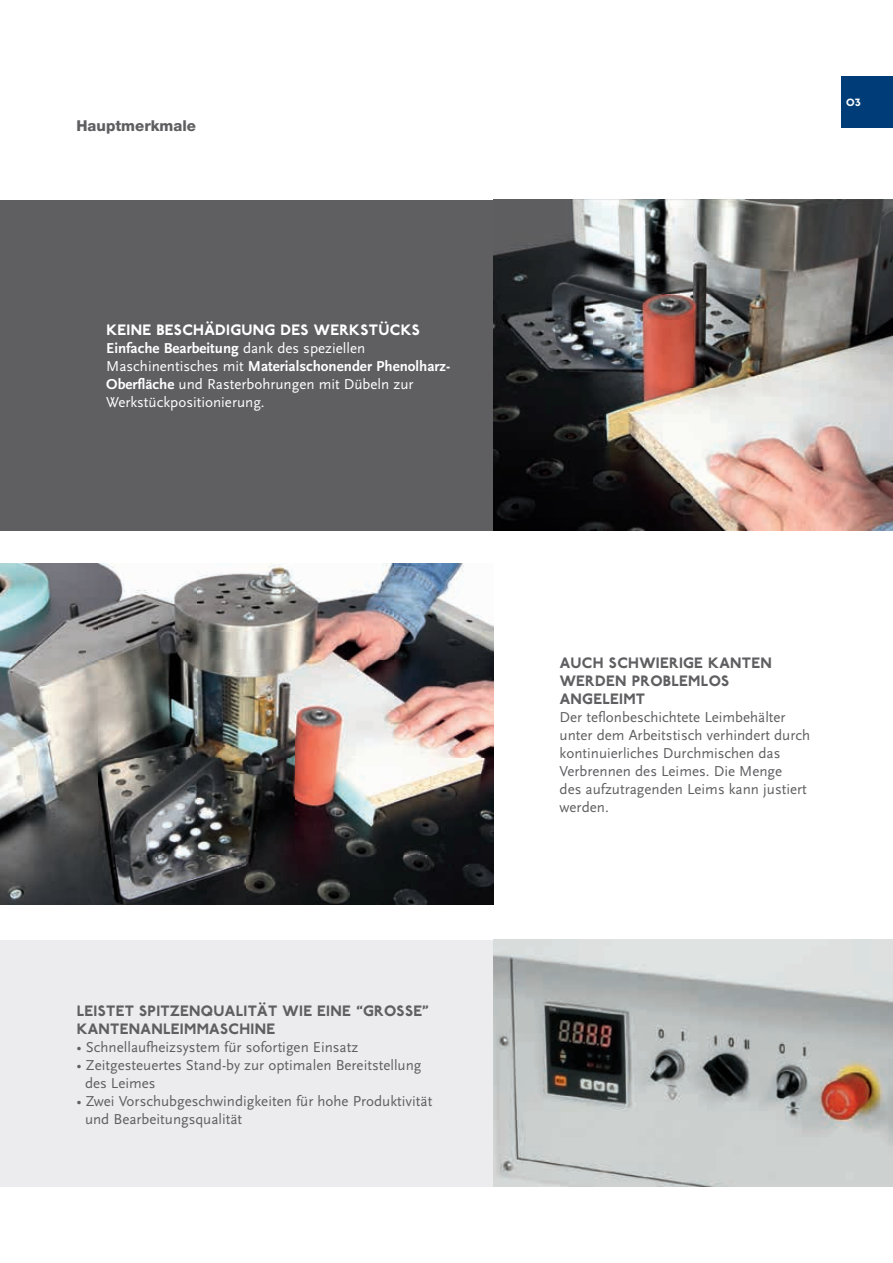
<style>
.page{position:relative;width:893px;height:1263px;background:#fff}
.page>*{position:absolute;margin:0;border:0;box-sizing:border-box;transform-origin:0 0}
.t1{font:15px/18px "Scala Sans";color:#5f5f62}
.t2{font:15px/18px "Scala Sans";color:#fff}
.t3{font:800 15px/18px "P22 Underground";letter-spacing:.02em;color:#5f5f62}
.t4{font:800 15px "P22 Underground";letter-spacing:.02em;color:#fff}
.t5{font:800 15px "Helvetica Neue";color:#5f5f62}
.t6{font:800 10.5px "P22 Underground";color:#fff}
.s1{font-weight:700}
</style>
<div class="page">
<div style="left:842px;top:77px;width:51px;height:51px;background:#003d78"></div>
<div style="left:0;top:200px;width:893px;height:330px;background:#5f5f62"></div>
<div style="left:0;top:940px;width:893px;height:247px;background:#ececee"></div>
<img style="left:493px;top:200px;width:400px;height:330px">
<img style="left:493px;top:940px;width:400px;height:247px">
<img style="left:0;top:563px;width:493px;height:341px">
<p class="t5" style="left:77px;top:117px;width:121px">Hauptmerkmale</p>
<p class="t4" style="left:106px;top:321px;width:315px">KEINE BESCHÄDIGUNG DES WERKSTÜCKS</p>
<p class="t2" style="left:106px;top:339px;width:345px"><span class="s1">Einfache Bearbeitung</span> dank des speziellen Maschinentisches mit <span class="s1">Materialschonender Phenolharz-Oberfläche</span> und Rasterbohrungen mit Dübeln zur Werkstückpositionierung.</p>
<p class="t3" style="left:77px;top:1002px;width:354px">LEISTET SPITZENQUALITÄT WIE EINE “GROSSE”<br>KANTENANLEIMMASCHINE</p>
<p class="t1" style="left:77px;top:1038px;width:283px">• Schnellaufheizsystem für sofortigen Einsatz</p>
<p class="t1" style="left:85px;top:1056px;width:338px;text-indent:-9px">• Zeitgesteuertes Stand-by zur optimalen Bereitstellung des Leimes</p>
<p class="t1" style="left:85px;top:1092px;width:349px;text-indent:-9px">• Zwei Vorschubgeschwindigkeiten für hohe Produktivität und Bearbeitungsqualität</p>
<p class="t6" style="left:846px;top:96px;width:16px">O3</p>
<p class="t3" style="left:560px;top:654px;width:214px">AUCH SCHWIERIGE KANTEN<br>WERDEN PROBLEMLOS<br>ANGELEIMT</p>
<p class="t1" style="left:560px;top:708px;width:252px">Der teflonbeschichtete Leimbehälter unter dem Arbeitstisch verhindert durch kontinuierliches Durchmischen das Verbrennen des Leimes. Die Menge<br>des aufzutragenden Leims kann justiert werden.</p>
</div>
